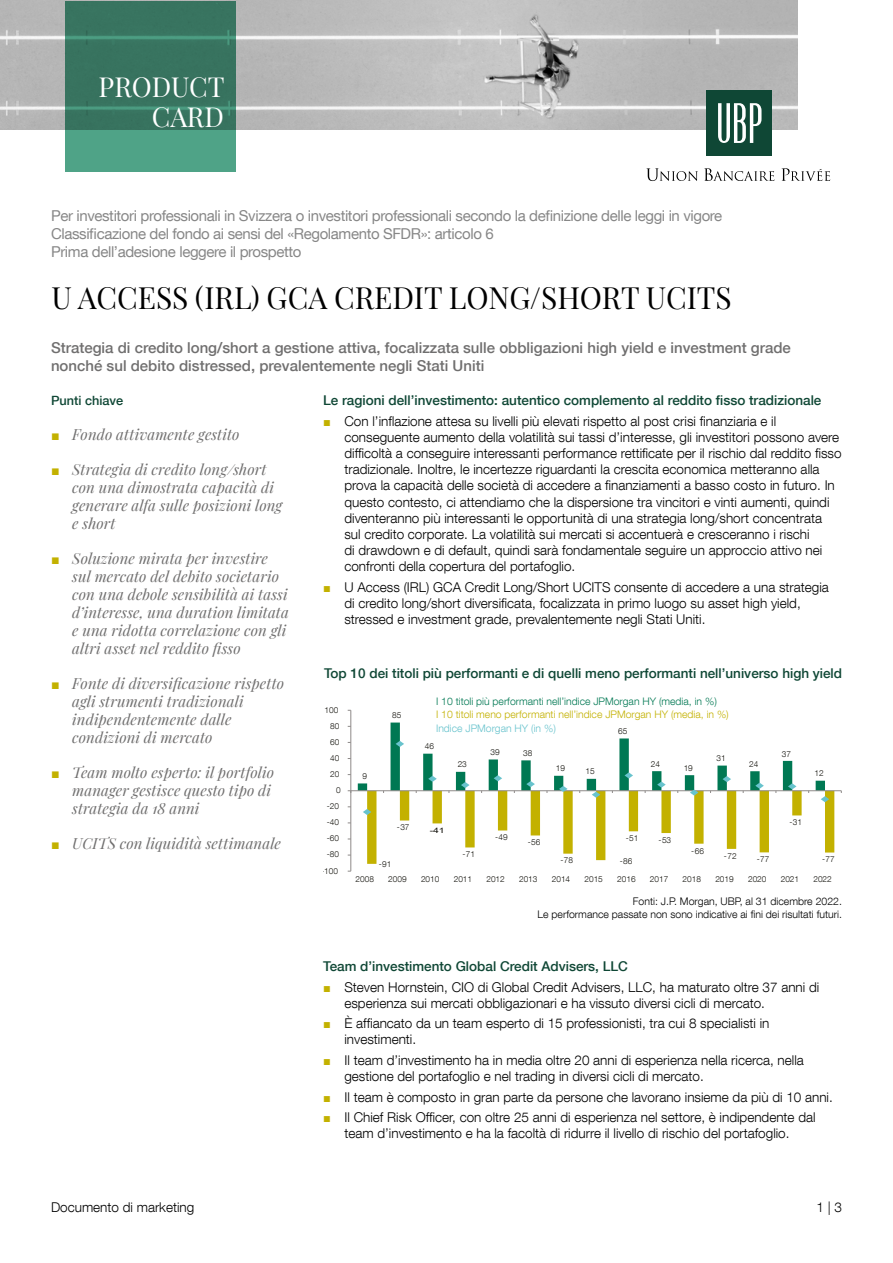
<style>
.page{position:relative;width:893px;height:1263px;background:#fff}
.page>*{position:absolute;margin:0;border:0;box-sizing:border-box;transform-origin:0 0}
.nom_du_fonds{font:30px "Playfair Display";color:#000}
.t1{font:27px "Playfair Display";color:#fff}
.t2{font:italic 15px/18px "Playfair Display";letter-spacing:.005em;color:#706f6f}
.For_qualified_investor{font:15px "Helvetica Neue LT Com";letter-spacing:-.025em;color:#878787}
.Texte_Intro{font:500 15px/18px "Helvetica Neue LT Com";color:#706f6f}
.t3{font:300 13.5px/16.2px "Helvetica Neue LT Com";color:#000}
.Titre_Niv_2{font:500 13.5px "Helvetica Neue LT Com";color:#0f4735}
.Titre_Niv_2-2{font:500 12.75px "Helvetica Neue LT Com";color:#0f4735}
.Sources{font:300 10.5px "Helvetica Neue LT Com";color:#000}
.t4{font:300 10.35px/13.5px "Helvetica Neue LT Com";color:#c3b100}
.t5{font:300 8.25px "Helvetica Neue LT Com";letter-spacing:.005em;color:#12110b}
.t6{font:7.5px "Arial";color:#12110b;scale:1.4 1}
.s1{font-family:"Arial";font-weight:400;font-size:12.9px;color:#c3b100}
.s2{font-family:"Arial";font-style:normal;font-size:14.25px;color:#c3b100}
.s3{color:#007853}
.s4{color:#68c3cd}
</style>
<div class="page">
<hr style="left:350px;top:710px;width:1px;height:161px;background:#8e8a89">
<hr style="left:351px;top:790px;width:490px;height:1px;background:#8e8a89">
<svg style="left:358px;top:722px;width:476px;height:142px"></svg>
<img style="left:0;top:0;width:797px;height:130px">
<svg style="left:65px;top:1px;width:170px;height:170px;background:#3e806a"></svg>
<svg style="left:646px;top:168px;width:52px;height:13px"></svg>
<svg style="left:704px;top:168px;width:70px;height:13px"></svg>
<svg style="left:781px;top:168px;width:49px;height:13px"></svg>
<div style="left:706px;top:90px;width:66px;height:66px;background:#0f4735"></div>
<svg style="left:718px;top:103px;width:43px;height:40px"></svg>
<p class="t1" style="left:99px;top:66px;width:128px">PRODUCT</p>
<p class="t1" style="left:152px;top:96px;width:74px">CARD</p>
<p class="For_qualified_investor" style="left:51px;top:207px;width:673px">Per investitori professionali in Svizzera o investitori professionali secondo la definizione delle leggi in vigore</p>
<p class="For_qualified_investor" style="left:51px;top:225px;width:444px">Classificazione del fondo ai sensi del «Regolamento SFDR»: articolo 6</p>
<p class="For_qualified_investor" style="left:51px;top:243px;width:252px">Prima dell’adesione leggere il prospetto</p>
<p class="nom_du_fonds" style="left:52px;top:274px;width:682px">U ACCESS (IRL) GCA CREDIT LONG/SHORT UCITS</p>
<p class="Texte_Intro" style="left:51px;top:338px;width:741px">Strategia di credito long/short a gestione attiva, focalizzata sulle obbligazioni high yield e investment grade nonché sul debito distressed, prevalentemente negli Stati Uniti</p>
<p class="Titre_Niv_2" style="left:323px;top:392px;width:500px">Le ragioni dell’investimento: autentico complemento al reddito fisso tradizionale</p>
<p class="t3" style="left:344px;top:412px;width:499px;text-indent:-21px"><span class="s1">■</span> Con l’inflazione attesa su livelli più elevati rispetto al post crisi finanziaria e il conseguente aumento della volatilità sui tassi d’interesse, gli investitori possono avere difficoltà a conseguire interessanti performance rettificate per il rischio dal reddito fisso tradizionale. Inoltre, le incertezze riguardanti la crescita economica metteranno alla prova la capacità delle società di accedere a finanziamenti a basso costo in futuro. In questo contesto, ci attendiamo che la dispersione tra vincitori e vinti aumenti, quindi diventeranno più interessanti le opportunità di una strategia long/short concentrata sul credito corporate. La volatilità sui mercati si accentuerà e cresceranno i rischi<br>di drawdown e di default, quindi sarà fondamentale seguire un approccio attivo nei confronti della copertura del portafoglio.</p>
<p class="t3" style="left:344px;top:579px;width:486px;text-indent:-21px"><span class="s1">■</span> U Access (IRL) GCA Credit Long/Short UCITS consente di accedere a una strategia di credito long/short diversificata, focalizzata in primo luogo su asset high yield, stressed e investment grade, prevalentemente negli Stati Uniti.</p>
<p class="Titre_Niv_2-2" style="left:51px;top:393px;width:74px">Punti chiave</p>
<p class="t2" style="left:51px;top:424px;width:190px"><span class="s2">■</span> Fondo attivamente gestito</p>
<p class="t2" style="left:72px;top:459px;width:212px;text-indent:-21px"><span class="s2">■</span> Strategia di credito long/short con una dimostrata capacità di generare alfa sulle posizioni long e short</p>
<p class="t2" style="left:72px;top:548px;width:218px;text-indent:-21px"><span class="s2">■</span> Soluzione mirata per investire sul mercato del debito societario con una debole sensibilità ai tassi d’interesse, una duration limitata e una ridotta correlazione con gli altri asset nel reddito fisso</p>
<p class="t2" style="left:72px;top:673px;width:213px;text-indent:-21px"><span class="s2">■</span> Fonte di diversificazione rispetto agli strumenti tradizionali indipendentemente dalle condizioni di mercato</p>
<p class="t2" style="left:72px;top:762px;width:203px;text-indent:-21px"><span class="s2">■</span> Team molto esperto: il portfolio manager gestisce questo tipo di strategia da 18 anni</p>
<p class="t2" style="left:51px;top:833px;width:232px"><span class="s2">■</span> UCITS con liquidità settimanale</p>
<p class="Titre_Niv_2" style="left:324px;top:665px;width:519px">Top 10 dei titoli più performanti e di quelli meno performanti nell’universo high yield</p>
<p class="t4" style="left:436px;top:694px;width:294px"><span class="s3">I 10 titoli più performanti nell’indice JPMorgan HY (media, in %)<br></span>I 10 titoli meno performanti nell’indice JPMorgan HY (media, in %)<br><span class="s4">Indice JPMorgan HY (in %)</span></p>
<p class="t5" style="left:362px;top:771px;width:6px">9</p>
<p class="t5" style="left:325px;top:705px;width:15px">100</p>
<p class="t5" style="left:392px;top:710px;width:11px">85</p>
<p class="t5" style="left:330px;top:721px;width:11px">80</p>
<p class="t5" style="left:618px;top:726px;width:11px">65</p>
<p class="t5" style="left:330px;top:737px;width:11px">60</p>
<p class="t5" style="left:425px;top:741px;width:11px">46</p>
<p class="t5" style="left:490px;top:747px;width:11px">39</p>
<p class="t5" style="left:523px;top:748px;width:11px">38</p>
<p class="t5" style="left:782px;top:748px;width:11px">37</p>
<p class="t5" style="left:330px;top:753px;width:11px">40</p>
<p class="t5" style="left:716px;top:753px;width:11px">31</p>
<p class="t5" style="left:651px;top:759px;width:11px">24</p>
<p class="t5" style="left:749px;top:759px;width:11px">24</p>
<p class="t5" style="left:458px;top:759px;width:11px">23</p>
<p class="t5" style="left:684px;top:763px;width:11px">19</p>
<p class="t5" style="left:556px;top:763px;width:11px">19</p>
<p class="t5" style="left:586px;top:766px;width:11px">15</p>
<p class="t5" style="left:814px;top:768px;width:11px">12</p>
<p class="t5" style="left:330px;top:769px;width:11px">20</p>
<p class="t5" style="left:336px;top:785px;width:6px">0</p>
<p class="t5" style="left:327px;top:801px;width:14px">-20</p>
<p class="t5" style="left:327px;top:817px;width:14px">-40</p>
<p class="t5" style="left:789px;top:817px;width:14px">-31</p>
<p class="t5" style="left:397px;top:822px;width:14px">-37</p>
<p class="t6" style="left:430px;top:825px;width:12px">-41</p>
<p class="t5" style="left:495px;top:832px;width:14px">-49</p>
<p class="t5" style="left:626px;top:833px;width:14px">-51</p>
<p class="t5" style="left:659px;top:835px;width:14px">-53</p>
<p class="t5" style="left:327px;top:833px;width:14px">-60</p>
<p class="t5" style="left:528px;top:837px;width:14px">-56</p>
<p class="t5" style="left:691px;top:845px;width:14px">-66</p>
<p class="t5" style="left:462px;top:849px;width:14px">-71</p>
<p class="t5" style="left:327px;top:849px;width:14px">-80</p>
<p class="t5" style="left:724px;top:851px;width:14px">-72</p>
<p class="t5" style="left:757px;top:854px;width:14px">-77</p>
<p class="t5" style="left:822px;top:854px;width:14px">-77</p>
<p class="t5" style="left:560px;top:855px;width:14px">-78</p>
<p class="t5" style="left:620px;top:856px;width:14px">-86</p>
<p class="t5" style="left:379px;top:859px;width:14px">-91</p>
<p class="t5" style="left:321px;top:865px;width:18px">-100</p>
<p class="t5" style="left:356px;top:874px;width:20px">2008</p>
<p class="t5" style="left:388px;top:874px;width:20px">2009</p>
<p class="t5" style="left:421px;top:874px;width:20px">2010</p>
<p class="t5" style="left:454px;top:874px;width:20px">2011</p>
<p class="t5" style="left:486px;top:874px;width:20px">2012</p>
<p class="t5" style="left:519px;top:874px;width:20px">2013</p>
<p class="t5" style="left:552px;top:874px;width:20px">2014</p>
<p class="t5" style="left:584px;top:874px;width:20px">2015</p>
<p class="t5" style="left:617px;top:874px;width:20px">2016</p>
<p class="t5" style="left:650px;top:874px;width:20px">2017</p>
<p class="t5" style="left:683px;top:874px;width:20px">2018</p>
<p class="t5" style="left:715px;top:874px;width:20px">2019</p>
<p class="t5" style="left:748px;top:874px;width:20px">2020</p>
<p class="t5" style="left:781px;top:874px;width:20px">2021</p>
<p class="t5" style="left:813px;top:874px;width:20px">2022</p>
<p class="Sources" style="left:633px;top:895px;width:211px">Fonti: J.P. Morgan, UBP, al 31 dicembre 2022.</p>
<p class="Sources" style="left:538px;top:907px;width:306px">Le performance passate non sono indicative ai fini dei risultati futuri.</p>
<p class="t3" style="left:51px;top:1199px;width:145px">Documento di marketing</p>
<p class="Titre_Niv_2" style="left:323px;top:958px;width:306px">Team d’investimento Global Credit Advisers, LLC</p>
<p class="t3" style="left:344px;top:978px;width:476px;text-indent:-21px"><span class="s1">■</span> Steven Hornstein, CIO di Global Credit Advisers, LLC, ha maturato oltre 37 anni di esperienza sui mercati obbligazionari e ha vissuto diversi cicli di mercato.</p>
<p class="t3" style="left:344px;top:1015px;width:427px;text-indent:-21px"><span class="s1">■</span> È affiancato da un team esperto di 15 professionisti, tra cui 8 specialisti in investimenti.</p>
<p class="t3" style="left:344px;top:1052px;width:461px;text-indent:-21px"><span class="s1">■</span> Il team d’investimento ha in media oltre 20 anni di esperienza nella ricerca, nella gestione del portafoglio e nel trading in diversi cicli di mercato.</p>
<p class="t3" style="left:323px;top:1088px;width:511px"><span class="s1">■</span> Il team è composto in gran parte da persone che lavorano insieme da più di 10 anni.</p>
<p class="t3" style="left:323px;top:1109px;width:494px;text-align:center"><span class="s1">■</span> Il Chief Risk Officer, con oltre 25 anni di esperienza nel settore, è indipendente dal team d’investimento e ha la facoltà di ridurre il livello di rischio del portafoglio.</p>
<p class="t3" style="left:816px;top:1199px;width:27px">1 | 3</p>
</div>
